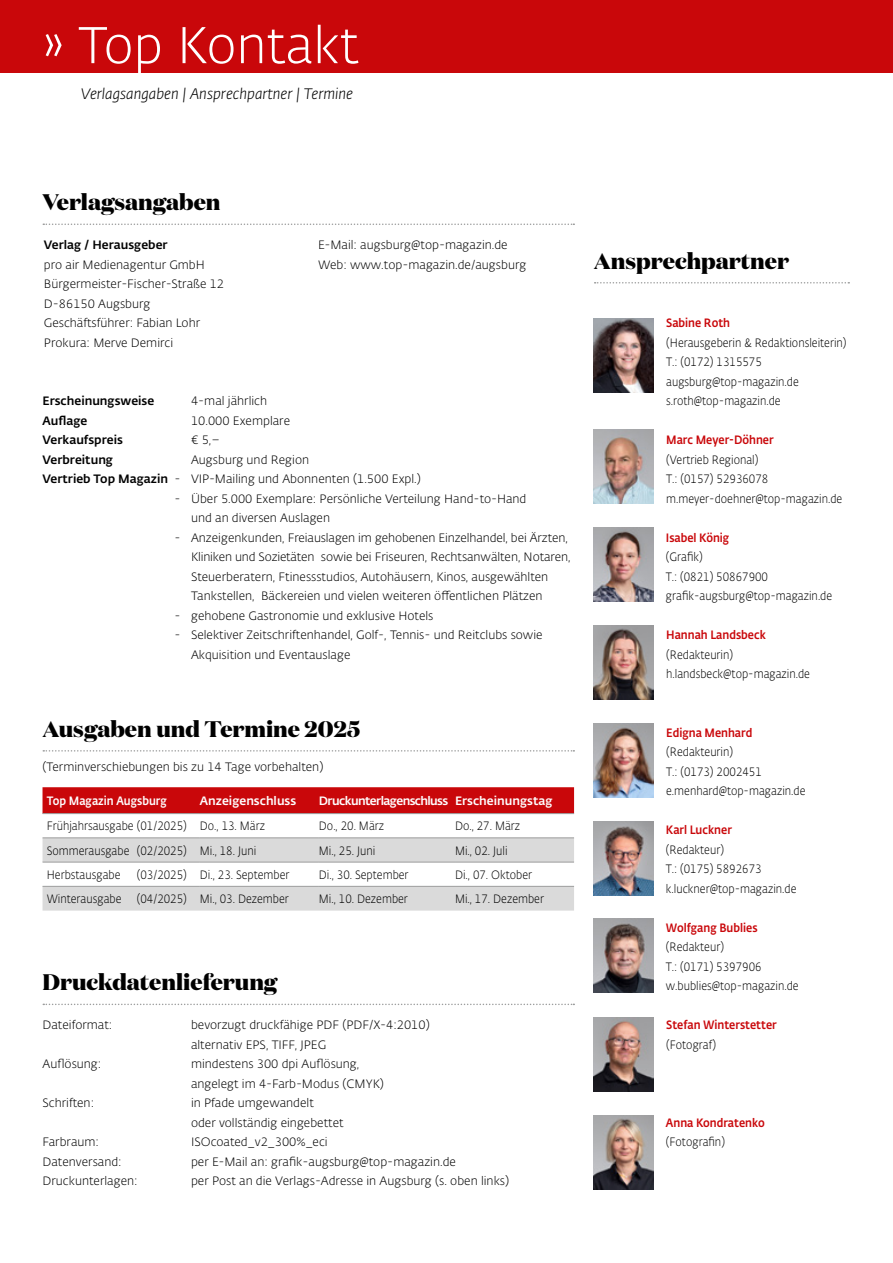
<style>
.page{position:relative;width:893px;height:1263px;background:#fff}
.page>*{position:absolute;margin:0;border:0;box-sizing:border-box;transform-origin:0 0}
.t1{font:300 51px "Fedra Sans Alt Std";color:#fff}
.t2{font:800 22.5px "Domaine Display";color:#000}
.t3{font:italic 300 15px "Fedra Sans Alt Std";color:#000}
.t4{font:300 12px/19.5px "Fedra Sans Alt Std";color:#000}
.t5{font:300 12px/19.5px "Fedra Sans Alt Std";color:#000;scale:.9 1}
.t6{font:500 12px "Fedra Sans Alt Std";color:#c9070a;scale:.9 1}
.t7{font:500 12px "Fedra Sans Alt Std";color:#000}
.t8{font:500 12px "Fedra Sans Alt Std";letter-spacing:-.05em;color:#fff}
.t9{font:500 12px "Fedra Sans Alt Std";color:#fff;scale:.9 1}
.t10{font:500 12px "Fedra Sans Alt Std";color:#fff}
.s1{font-weight:500}
</style>
<div class="page">
<img style="left:594px;top:724px;width:59px;height:74px">
<img style="left:594px;top:1017px;width:59px;height:74px">
<img style="left:594px;top:318px;width:59px;height:74px">
<img style="left:594px;top:430px;width:59px;height:74px">
<img style="left:594px;top:625px;width:59px;height:74px">
<div style="left:0;top:0;width:893px;height:72px;background:#c9070a"></div>
<svg style="left:595px;top:282px;width:254px;height:2px"></svg>
<svg style="left:43px;top:750px;width:531px;height:2px"></svg>
<svg style="left:43px;top:224px;width:531px;height:1px"></svg>
<svg style="left:43px;top:1004px;width:531px;height:1px"></svg>
<div style="left:43px;top:787px;width:531px;height:26px;background:#c9070a"></div>
<svg style="left:43px;top:838px;width:531px;height:72px"></svg>
<hr style="left:43px;top:813px;width:157px;height:1px;background:#9c9d9d">
<hr style="left:200px;top:813px;width:119px;height:1px;background:#9c9d9d">
<hr style="left:319px;top:813px;width:136px;height:1px;background:#9c9d9d">
<hr style="left:455px;top:813px;width:119px;height:1px;background:#9c9d9d">
<hr style="left:43px;top:837px;width:157px;height:1px;background:#9c9d9d">
<hr style="left:200px;top:837px;width:119px;height:1px;background:#9c9d9d">
<hr style="left:319px;top:837px;width:136px;height:1px;background:#9c9d9d">
<hr style="left:455px;top:837px;width:119px;height:1px;background:#9c9d9d">
<hr style="left:43px;top:862px;width:157px;height:1px;background:#9c9d9d">
<hr style="left:200px;top:862px;width:119px;height:1px;background:#9c9d9d">
<hr style="left:319px;top:862px;width:136px;height:1px;background:#9c9d9d">
<hr style="left:455px;top:862px;width:119px;height:1px;background:#9c9d9d">
<hr style="left:43px;top:886px;width:157px;height:1px;background:#9c9d9d">
<hr style="left:200px;top:886px;width:119px;height:1px;background:#9c9d9d">
<hr style="left:319px;top:886px;width:136px;height:1px;background:#9c9d9d">
<hr style="left:455px;top:886px;width:119px;height:1px;background:#9c9d9d">
<img style="left:594px;top:527px;width:59px;height:75px">
<img style="left:594px;top:1115px;width:59px;height:74px">
<img style="left:594px;top:822px;width:59px;height:74px">
<img style="left:594px;top:918px;width:59px;height:74px">
<h1 class="t1" style="left:43px;top:15px;width:318px">» Top Kontakt</h1>
<p class="t3" style="left:81px;top:85px;width:274px">Verlagsangaben | Ansprechpartner | Termine</p>
<h2 class="t2" style="left:43px;top:187px;width:179px">Verlagsangaben</h2>
<p class="t7" style="left:44px;top:237px;width:125px">Verlag / Herausgeber</p>
<p class="t4" style="left:44px;top:255px;width:182px">pro air Medienagentur GmbH<br>Bürgermeister-Fischer-Straße 12<br>D-86150 Augsburg<br>Geschäftsführer: Fabian Lohr<br>Prokura: Merve Demirci</p>
<p class="t4" style="left:318px;top:235px;width:210px">E-Mail: augsburg@top-magazin.de<br>Web: www.top-magazin.de/augsburg</p>
<p class="t7" style="left:43px;top:393px;width:113px">Erscheinungsweise</p>
<p class="t4" style="left:191px;top:391px;width:78px">4-mal jährlich</p>
<p class="t7" style="left:43px;top:413px;width:46px">Auflage</p>
<p class="t4" style="left:191px;top:411px;width:101px">10.000 Exemplare</p>
<p class="t7" style="left:43px;top:432px;width:82px">Verkaufspreis</p>
<p class="t4" style="left:191px;top:430px;width:30px">€ 5,–</p>
<p class="t7" style="left:43px;top:452px;width:72px">Verbreitung</p>
<p class="t4" style="left:43px;top:450px;width:380px;text-indent:148px">Augsburg und Region<br><span class="s1">Vertrieb Top Magazin</span> - VIP-Mailing und Abonnenten (1.500 Expl.)</p>
<p class="t4" style="left:191px;top:489px;width:337px;text-indent:-17px">- Über 5.000 Exemplare: Persönliche Verteilung Hand-to-Hand und an diversen Auslagen</p>
<p class="t4" style="left:191px;top:528px;width:381px;text-indent:-17px">- Anzeigenkunden, Freiauslagen im gehobenen Einzelhandel, bei Ärzten, Kliniken und Sozietäten sowie bei Friseuren, Rechtsanwälten, Notaren, Steuerberatern, Ftinessstudios, Autohäusern, Kinos, ausgewählten Tankstellen, Bäckereien und vielen weiteren öffentlichen Plätzen</p>
<p class="t4" style="left:174px;top:606px;width:261px">- gehobene Gastronomie und exklusive Hotels</p>
<p class="t4" style="left:191px;top:625px;width:353px;text-indent:-17px">- Selektiver Zeitschriftenhandel, Golf-, Tennis- und Reitclubs sowie<br>Akquisition und Eventauslage</p>
<h2 class="t2" style="left:43px;top:714px;width:319px">Ausgaben und Termine 2025</h2>
<p class="t4" style="left:43px;top:757px;width:282px">(Terminverschiebungen bis zu 14 Tage vorbehalten)</p>
<p class="t9" style="left:47px;top:793px;width:135px">Top Magazin Augsburg</p>
<p class="t10" style="left:200px;top:793px;width:98px">Anzeigenschluss</p>
<p class="t8" style="left:319px;top:793px;width:235px">Druckunterlagenschluss Erscheinungstag</p>
<p class="t5" style="left:47px;top:817px;width:244px">Frühjahrsausgabe (01/2025) Do., 13. März</p>
<p class="t5" style="left:319px;top:817px;width:74px">Do., 20. März</p>
<p class="t5" style="left:455px;top:817px;width:74px">Do., 27. März</p>
<p class="t5" style="left:47px;top:841px;width:234px">Sommerausgabe (02/2025) Mi., 18. Juni</p>
<p class="t5" style="left:319px;top:841px;width:64px">Mi., 25. Juni</p>
<p class="t5" style="left:455px;top:841px;width:60px">Mi., 02. Juli</p>
<p class="t5" style="left:47px;top:865px;width:83px">Herbstausgabe</p>
<p class="t5" style="left:137px;top:865px;width:171px">(03/2025) Di., 23. September</p>
<p class="t5" style="left:319px;top:865px;width:101px">Di., 30. September</p>
<p class="t5" style="left:455px;top:865px;width:87px">Di., 07. Oktober</p>
<p class="t5" style="left:47px;top:889px;width:85px">Winterausgabe</p>
<p class="t5" style="left:137px;top:889px;width:171px">(04/2025) Mi., 03. Dezember</p>
<p class="t5" style="left:319px;top:889px;width:100px">Mi., 10. Dezember</p>
<p class="t5" style="left:455px;top:889px;width:100px">Mi., 17. Dezember</p>
<h2 class="t2" style="left:43px;top:967px;width:236px">Druckdatenlieferung</h2>
<p class="t4" style="left:43px;top:1015px;width:71px">Dateiformat:</p>
<p class="t4" style="left:191px;top:1015px;width:240px">bevorzugt druckfähige PDF (PDF/X-4:2010) alternativ EPS, TIFF, JPEG</p>
<p class="t4" style="left:43px;top:1054px;width:60px">Auflösung:</p>
<p class="t4" style="left:191px;top:1054px;width:194px">mindestens 300 dpi Auflösung, angelegt im 4-Farb-Modus (CMYK)</p>
<p class="t4" style="left:43px;top:1093px;width:53px">Schriften:</p>
<p class="t4" style="left:191px;top:1093px;width:154px">in Pfade umgewandelt<br>oder vollständig eingebettet</p>
<p class="t4" style="left:43px;top:1132px;width:58px">Farbraum:</p>
<p class="t4" style="left:191px;top:1132px;width:138px">ISOcoated_v2_300%_eci</p>
<p class="t4" style="left:43px;top:1152px;width:81px">Datenversand:</p>
<p class="t4" style="left:191px;top:1152px;width:266px">per E-Mail an: grafik-augsburg@top-magazin.de</p>
<p class="t4" style="left:43px;top:1171px;width:97px">Druckunterlagen:</p>
<p class="t4" style="left:191px;top:1171px;width:320px">per Post an die Verlags-Adresse in Augsburg (s. oben links)</p>
<h2 class="t2" style="left:594px;top:246px;width:197px">Ansprechpartner</h2>
<p class="t6" style="left:666px;top:315px;width:73px">Sabine Roth</p>
<p class="t5" style="left:666px;top:333px;width:202px">(Herausgeberin &amp; Redaktionsleiterin)<br>T.: (0172) 1315575 augsburg@top-magazin.de s.roth@top-magazin.de</p>
<p class="t6" style="left:666px;top:432px;width:121px">Marc Meyer-Döhner</p>
<p class="t5" style="left:666px;top:450px;width:197px">(Vertrieb Regional)<br>T.: (0157) 52936078 m.meyer-doehner@top-magazin.de</p>
<p class="t6" style="left:666px;top:530px;width:72px">Isabel König</p>
<p class="t5" style="left:666px;top:547px;width:186px">(Grafik)<br>T.: (0821) 50867900 grafik-augsburg@top-magazin.de</p>
<p class="t6" style="left:666px;top:627px;width:112px">Hannah Landsbeck</p>
<p class="t5" style="left:666px;top:645px;width:161px">(Redakteurin) h.landsbeck@top-magazin.de</p>
<p class="t6" style="left:666px;top:725px;width:97px">Edigna Menhard</p>
<p class="t5" style="left:666px;top:742px;width:156px">(Redakteurin)<br>T.: (0173) 2002451 e.menhard@top-magazin.de</p>
<p class="t6" style="left:666px;top:822px;width:75px">Karl Luckner</p>
<p class="t5" style="left:666px;top:840px;width:147px">(Redakteur)<br>T.: (0175) 5892673 k.luckner@top-magazin.de</p>
<p class="t6" style="left:666px;top:920px;width:103px">Wolfgang Bublies</p>
<p class="t5" style="left:666px;top:937px;width:149px">(Redakteur)<br>T.: (0171) 5397906 w.bublies@top-magazin.de</p>
<p class="t6" style="left:666px;top:1017px;width:124px">Stefan Winterstetter</p>
<p class="t5" style="left:666px;top:1035px;width:57px">(Fotograf)</p>
<p class="t6" style="left:666px;top:1115px;width:112px">Anna Kondratenko</p>
<p class="t5" style="left:666px;top:1132px;width:67px">(Fotografin)</p>
</div>
